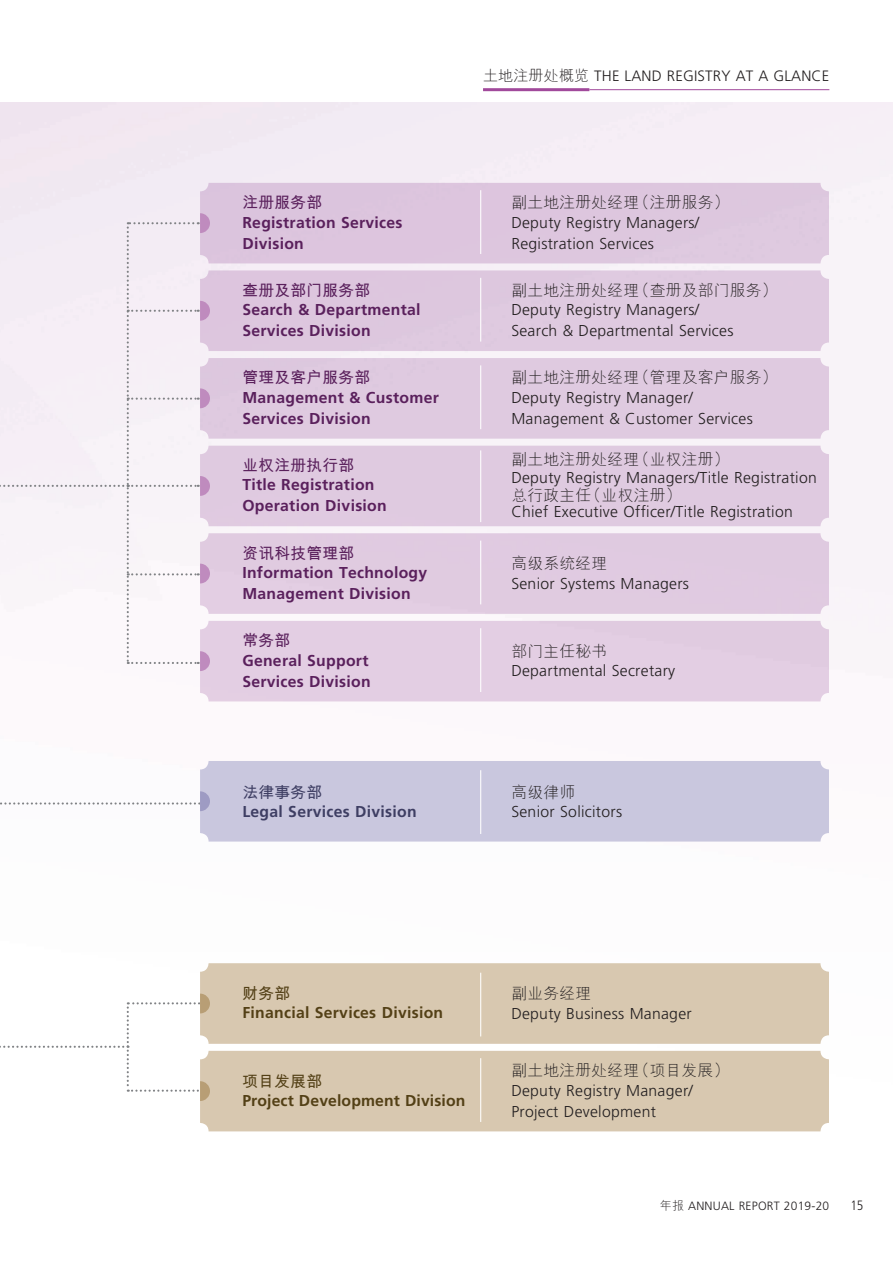
<style>
.page{position:relative;width:893px;height:1263px;background:#fff}
.page>*{position:absolute;margin:0;border:0;box-sizing:border-box;transform-origin:0 0}
.t1{font:300 15.75px/19.5px "Frutiger LT Std";letter-spacing:.02em;color:#231f20}
.t2{font:700 15.75px/19.4px "Frutiger LT Std";letter-spacing:.02em;color:#5a205c}
.t3{font:700 15.75px/19.4px "Frutiger LT Std";letter-spacing:.01em;color:#534016}
.t4{font:700 15.75px/19.4px "Frutiger LT Std";letter-spacing:.02em;color:#3e3e63}
.t5{font:300 15px "Frutiger LT Std";letter-spacing:.015em;color:#231f20}
.t6{font:300 condensed 13.5px "Frutiger LT Std";color:#231f20}
.t7{font:300 12px "Frutiger LT Std";letter-spacing:.02em;color:#231f20}
.s1{font-family:"M Hei PRC"}
</style>
<div class="page">
<hr style="left:483px;top:88px;width:106px;height:3px;background:#a1499b">
<hr style="left:589px;top:89px;width:240px;height:1px;background:#a1499b">
<div style="left:200px;top:183px;width:629px;height:80px;background:#ddc5de;border-radius:9px"></div>
<div style="left:200px;top:270px;width:629px;height:81px;background:#dfcae0;border-radius:9px"></div>
<div style="left:200px;top:358px;width:629px;height:81px;background:#dfcae0;border-radius:9px"></div>
<div style="left:200px;top:621px;width:629px;height:80px;background:#e6d4e7;border-radius:9px"></div>
<div style="left:200px;top:761px;width:629px;height:80px;background:#c9c7de;border-radius:9px"></div>
<div style="left:200px;top:533px;width:629px;height:81px;background:#e0cbe0;border-radius:9px"></div>
<div style="left:200px;top:1051px;width:629px;height:80px;background:#d8c8b0;border-radius:9px"></div>
<div style="left:200px;top:963px;width:629px;height:81px;background:#d8c8b0;border-radius:9px"></div>
<div style="left:200px;top:446px;width:629px;height:80px;background:#dfcae0;border-radius:9px"></div>
<hr style="left:480px;top:770px;width:1px;height:64px;background:#fff">
<hr style="left:480px;top:628px;width:1px;height:64px;background:#fff">
<hr style="left:480px;top:541px;width:1px;height:63px;background:#fff">
<hr style="left:480px;top:450px;width:1px;height:72px;background:#fff">
<hr style="left:480px;top:365px;width:1px;height:64px;background:#fff">
<hr style="left:480px;top:278px;width:1px;height:64px;background:#fff">
<hr style="left:480px;top:190px;width:1px;height:64px;background:#fff">
<hr style="left:480px;top:973px;width:1px;height:63px;background:#fff">
<hr style="left:480px;top:1058px;width:1px;height:64px;background:#fff">
<div style="left:0;top:213px;width:210px;height:458px;background:#f6f0f6"></div>
<svg style="left:0;top:791px;width:210px;height:20px"></svg>
<svg style="left:0;top:993px;width:222px;height:108px"></svg>
<p class="t2" style="left:242px;top:193px;width:162px"><span class="s1">注册服务部<br></span>Registration Services</p>
<p class="t2" style="left:242px;top:233px;width:63px">Division</p>
<p class="t2" style="left:242px;top:281px;width:180px"><span class="s1">查册及部门服务部<br></span>Search &amp; Departmental</p>
<p class="t2" style="left:242px;top:321px;width:130px">Services Division</p>
<p class="t2" style="left:242px;top:368px;width:198px"><span class="s1">管理及客户服务部<br></span>Management &amp; Customer</p>
<p class="t2" style="left:242px;top:409px;width:130px">Services Division</p>
<p class="t2" style="left:242px;top:456px;width:134px"><span class="s1">业权注册执行部<br></span>Title Registration</p>
<p class="t2" style="left:242px;top:496px;width:146px">Operation Division</p>
<p class="t2" style="left:242px;top:543px;width:186px"><span class="s1">资讯科技管理部<br></span>Information Technology</p>
<p class="t2" style="left:242px;top:584px;width:170px">Management Division</p>
<p class="t2" style="left:242px;top:631px;width:128px"><span class="s1">常务部<br></span>General Support</p>
<p class="t2" style="left:242px;top:671px;width:130px">Services Division</p>
<p class="t5" style="left:483px;top:68px;width:348px"><span class="s1">土地注册处概览</span> THE LAND REGISTRY AT A GLANCE</p>
<p class="t1" style="left:511px;top:193px;width:220px"><span class="s1">副土地注册处经理（注册服务）<br></span>Deputy Registry Managers/</p>
<p class="t1" style="left:511px;top:234px;width:144px">Registration Services</p>
<p class="t1" style="left:511px;top:281px;width:268px"><span class="s1">副土地注册处经理（查册及部门服务）<br></span>Deputy Registry Managers/</p>
<p class="t1" style="left:511px;top:321px;width:224px">Search &amp; Departmental Services</p>
<p class="t1" style="left:511px;top:368px;width:268px"><span class="s1">副土地注册处经理（管理及客户服务）<br></span>Deputy Registry Manager/</p>
<p class="t1" style="left:511px;top:409px;width:243px">Management &amp; Customer Services</p>
<p class="t1" style="left:511px;top:451px;width:307px;line-height:18px"><span class="s1">副土地注册处经理（业权注册）<br></span>Deputy Registry Managers/Title Registration<span class="s1">总行政主任（业权注册）</span></p>
<p class="t1" style="left:511px;top:502px;width:283px">Chief Executive Officer/Title Registration</p>
<p class="t1" style="left:511px;top:554px;width:179px"><span class="s1">高级系统经理<br></span>Senior Systems Managers</p>
<p class="t1" style="left:511px;top:642px;width:165px"><span class="s1">部门主任秘书<br></span>Departmental Secretary</p>
<p class="t4" style="left:242px;top:782px;width:176px"><span class="s1">法律事务部<br></span>Legal Services Division</p>
<p class="t1" style="left:511px;top:783px;width:112px"><span class="s1">高级律师<br></span>Senior Solicitors</p>
<p class="t3" style="left:242px;top:984px;width:202px"><span class="s1">财务部<br></span>Financial Services Division</p>
<p class="t1" style="left:511px;top:984px;width:182px"><span class="s1">副业务经理<br></span>Deputy Business Manager</p>
<p class="t3" style="left:242px;top:1071px;width:225px"><span class="s1">项目发展部<br></span>Project Development Division</p>
<p class="t1" style="left:511px;top:1061px;width:220px"><span class="s1">副土地注册处经理（项目发展）<br></span>Deputy Registry Manager/</p>
<p class="t1" style="left:511px;top:1102px;width:146px">Project Development</p>
<p class="t7" style="left:660px;top:1199px;width:171px"><span class="s1">年报</span> ANNUAL REPORT 2019-20</p>
<p class="t6" style="left:850px;top:1198px;width:14px">15</p>
</div>
